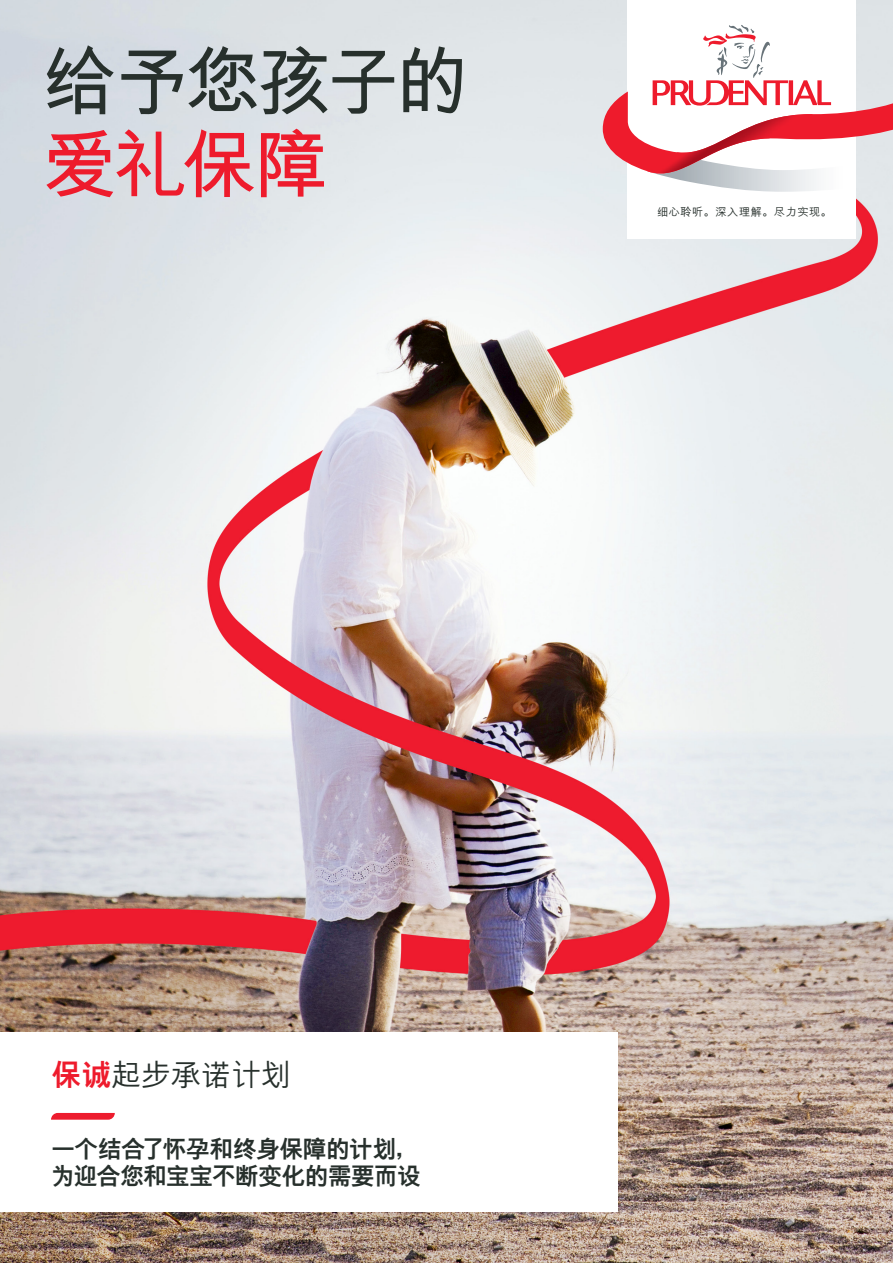
<style>
.page{position:relative;width:893px;height:1263px;background:#fff}
.page>*{position:absolute;margin:0;border:0;box-sizing:border-box;transform-origin:0 0}
.t1{font:700 75px "M Hei PRC";letter-spacing:-.055em;color:#27302c}
.t2{font:700 75px "M Hei PRC";color:#ee1b2c}
.t3{font:500 30px "M Hei PRC";color:#27302c}
.t4{font:800 24px/27px "M Hei PRC";letter-spacing:-.035em;color:#27302c}
.t5{font:500 11.1px "M Hei PRC";letter-spacing:.05em;color:#27302c}
.s1{font-weight:800;color:#ee1b2c}
</style>
<div class="page">
<img style="left:0;top:0;width:893px;height:1263px">
<div style="left:628px;top:0;width:228px;height:239px;background:#fff"></div>
<svg style="left:603px;top:25px;width:290px;height:167px"></svg>
<div style="left:1px;top:1032px;width:617px;height:180px;background:#fff"></div>
<svg style="left:51px;top:1113px;width:64px;height:7px"></svg>
<img style="left:683px;top:115px;width:115px;height:38px">
<p class="t1" style="left:43px;top:44px;width:430px">给予您孩子的</p>
<p class="t2" style="left:43px;top:126px;width:289px">爱礼保障</p>
<p class="t5" style="left:657px;top:206px;width:176px">细心聆听。深入理解。尽力实现。</p>
<p class="t3" style="left:51px;top:1060px;width:241px"><span class="s1">保诚</span>起步承诺计划</p>
<p class="t4" style="left:51px;top:1136px;width:371px">一个结合了怀孕和终身保障的计划，为迎合您和宝宝不断变化的需要而设</p>
</div>
